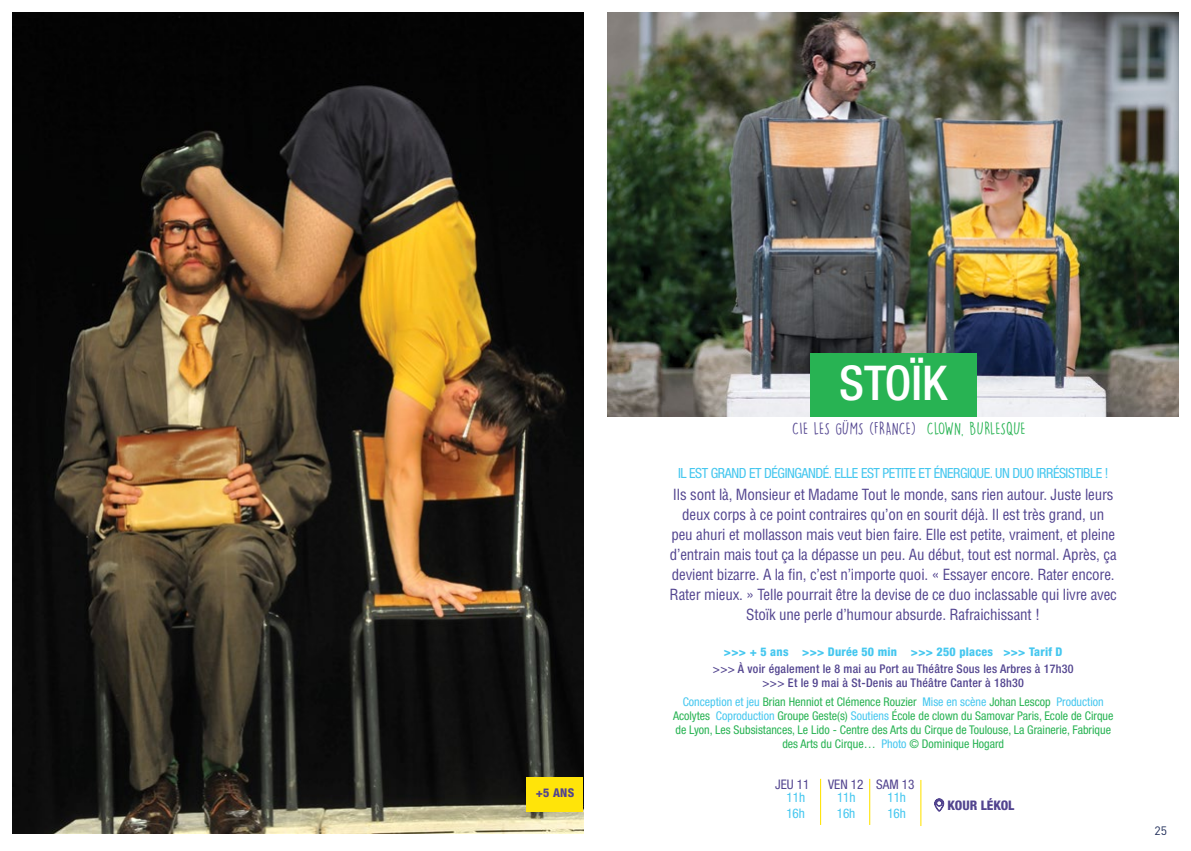
<style>
.page{position:relative;width:1191px;height:851px;background:#fff}
.page>*{position:absolute;margin:0;border:0;box-sizing:border-box;transform-origin:0 0}
.t1{font:500 condensed 48px "Helvetica Neue LT Std";color:#fff}
.t2{font:16px "DK Lemon Yellow Sun";letter-spacing:-.005em;color:#52448f}
.t3{font:condensed 15px/20px "Helvetica";letter-spacing:-.01em;color:#52448f;text-align:center}
.t4{font:condensed 14px "Helvetica Neue LT Std";letter-spacing:-.03em;color:#45c7ef}
.t5{font:condensed 13.2px "Helvetica Neue LT Pro";letter-spacing:-.01em;color:#45c7ef}
.t6{font:condensed 13.2px "Helvetica Neue LT Pro";color:#52448f}
.t7{font:800 condensed 13.2px "Helvetica Neue LT Pro";color:#52448f}
.t8{font:800 condensed 12.2px "Helvetica Neue LT Pro";color:#52448f}
.t9{font:condensed 12px/14px "Helvetica Neue LT Pro";color:#28b353;text-align:center}
.t10{font:500 condensed 12px/14px "Helvetica Neue LT Pro";letter-spacing:.02em;color:#52448f;text-align:center}
.t11{font:800 condensed 12px "Helvetica Neue LT Pro";letter-spacing:.02em;color:#45c7ef}
.t12{font:12px "DIN Pro";color:#1a2855}
.s1{color:#28b353}
.s2{color:#45c7ef}
</style>
<div class="page">
<img style="left:12px;top:13px;width:571px;height:820px">
<img style="left:608px;top:13px;width:570px;height:403px">
<div style="left:810px;top:353px;width:166px;height:63px;background:#28b353"></div>
<svg style="left:934px;top:798px;width:10px;height:14px"></svg>
<hr style="left:920px;top:779px;width:1px;height:46px;background:#ffe409">
<hr style="left:869px;top:778px;width:1px;height:46px;background:#ffe409">
<hr style="left:820px;top:778px;width:1px;height:46px;background:#ffe409">
<div style="left:527px;top:776px;width:56px;height:35px;background:#ffe409"></div>
<p class="t8" style="left:536px;top:785px;width:26px">+5 ans</p>
<h1 class="t1" style="left:839px;top:354px;width:109px">Stoïk</h1>
<p class="t2" style="left:792px;top:418px;width:235px">CIE LES GÜMS (FRANCE) <span class="s1">CLOWN, BURLESQUE</span></p>
<p class="t4" style="left:678px;top:465px;width:432px">IL EST GRAND ET DÉGINGANDÉ. ELLE EST PETITE ET ÉNERGIQUE. UN DUO IRRÉSISTIBLE !</p>
<p class="t3" style="left:669px;top:484px;width:449px">Ils sont là, Monsieur et Madame Tout le monde, sans rien autour. Juste leurs deux corps à ce point contraires qu’on en sourit déjà. Il est très grand, un<br>peu ahuri et mollasson mais veut bien faire. Elle est petite, vraiment, et pleine d’entrain mais tout ça la dépasse un peu. Au début, tout est normal. Après, ça devient bizarre. A la fin, c’est n’importe quoi. « Essayer encore. Rater encore.<br>Rater mieux. » Telle pourrait être la devise de ce duo inclassable qui livre avec Stoïk une perle d’humour absurde. Rafraichissant !</p>
<p class="t11" style="left:724px;top:643px;width:340px">&gt;&gt;&gt; + 5 ans &gt;&gt;&gt; Durée 50 min &gt;&gt;&gt; 250 places &gt;&gt;&gt; Tarif D</p>
<p class="t10" style="left:713px;top:661px;width:362px">&gt;&gt;&gt; À voir également le 8 mai au Port au Théâtre Sous les Arbres à 17h30 &gt;&gt;&gt; Et le 9 mai à St-Denis au Théâtre Canter à 18h30</p>
<p class="t9" style="left:673px;top:694px;width:442px"><span class="s2">Conception et jeu</span> Brian Henniot et Clémence Rouzier <span class="s2">Mise en scène</span> Johan Lescop <span class="s2">Production </span>Acolytes <span class="s2">Coproduction</span> Groupe Geste(s) <span class="s2">Soutiens</span> École de clown du Samovar Paris, Ecole de Cirque de Lyon, Les Subsistances, Le Lido - Centre des Arts du Cirque de Toulouse, La Grainerie, Fabrique des Arts du Cirque… <span class="s2">Photo</span> © Dominique Hogard</p>
<p class="t6" style="left:775px;top:776px;width:36px">JEU 11</p>
<p class="t6" style="left:828px;top:776px;width:88px">VEN 12 SAM 13</p>
<p class="t5" style="left:786px;top:789px;width:20px">11h</p>
<p class="t5" style="left:837px;top:789px;width:20px">11h</p>
<p class="t5" style="left:887px;top:789px;width:20px">11h</p>
<p class="t5" style="left:786px;top:805px;width:20px">16h</p>
<p class="t5" style="left:837px;top:805px;width:20px">16h</p>
<p class="t5" style="left:887px;top:805px;width:20px">16h</p>
<p class="t7" style="left:947px;top:796px;width:69px">KOUR LÉKOL</p>
<p class="t12" style="left:1154px;top:822px;width:14px">25</p>
</div>
